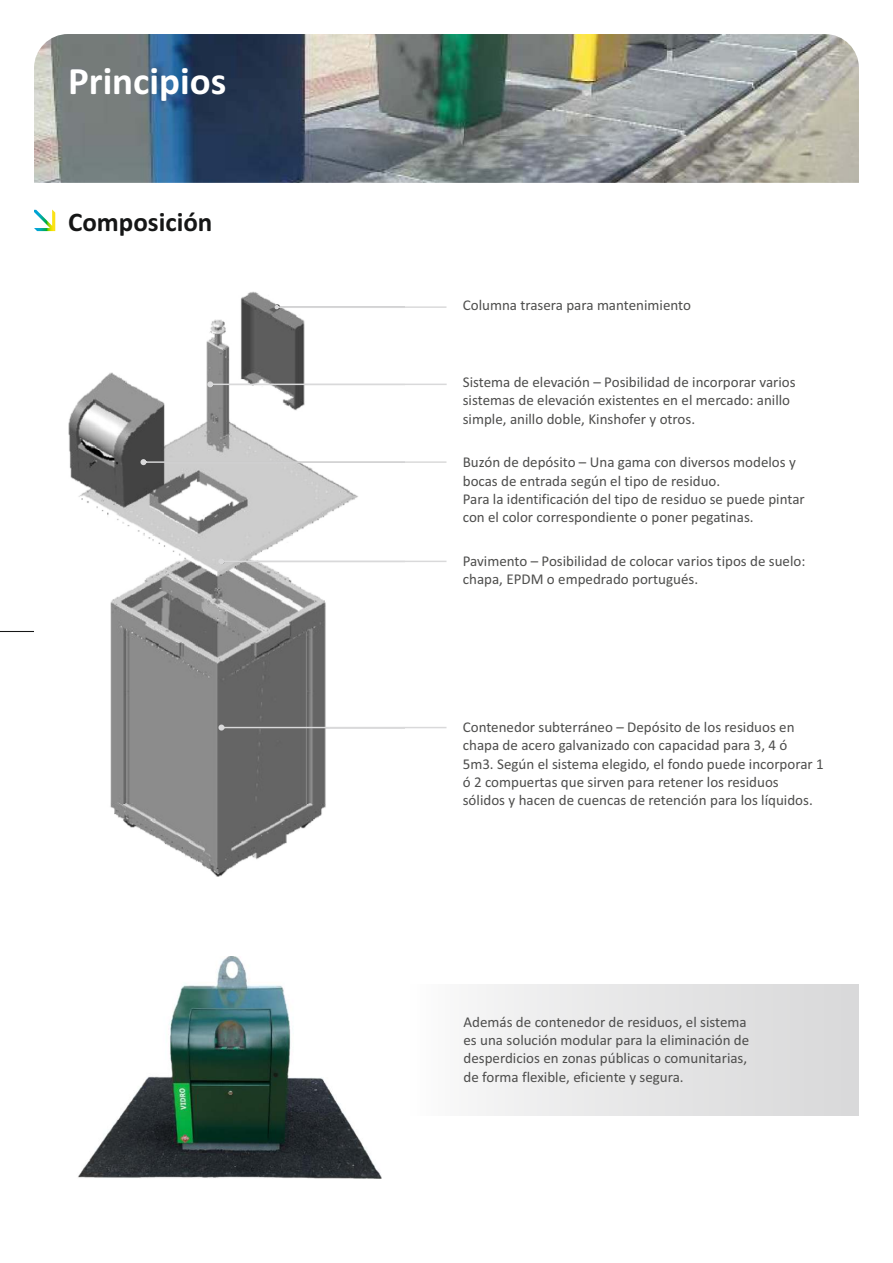
<style>
.page{position:relative;width:893px;height:1263px;background:#fff}
.page>*{position:absolute;margin:0;border:0;box-sizing:border-box;transform-origin:0 0}
.t1{font:700 39px "Calibri";color:#fff}
.t2{font:700 27px "Calibri";color:#151616}
.t3{font:15px/18.3px "Calibri";color:#4e4e4d}
</style>
<div class="page">
<img style="left:34px;top:34px;width:825px;height:149px">
<div style="left:408px;top:984px;width:451px;height:132px;background:linear-gradient(to right,#fafafa,#d6d6d7)"></div>
<img style="left:68px;top:291px;width:290px;height:586px">
<svg style="left:34px;top:210px;width:21px;height:21px"></svg>
<svg style="left:274px;top:305px;width:172px;height:4px"></svg>
<svg style="left:207px;top:381px;width:240px;height:6px"></svg>
<svg style="left:140px;top:459px;width:306px;height:6px"></svg>
<svg style="left:218px;top:558px;width:228px;height:6px"></svg>
<svg style="left:218px;top:724px;width:228px;height:7px"></svg>
<img style="left:78px;top:956px;width:303px;height:222px">
<hr style="left:0;top:631px;width:34px;height:1px;background:#151616">
<h1 class="t1" style="left:68px;top:65px;width:160px">Principios</h1>
<h2 class="t2" style="left:68px;top:211px;width:146px">Composición</h2>
<p class="t3" style="left:463px;top:297px;width:230px">Columna trasera para mantenimiento</p>
<p class="t3" style="left:463px;top:374px;width:334px">Sistema de elevación – Posibilidad de incorporar varios sistemas de elevación existentes en el mercado: anillo simple, anillo doble, Kinshofer y otros.</p>
<p class="t3" style="left:463px;top:454px;width:343px">Buzón de depósito – Una gama con diversos modelos y bocas de entrada según el tipo de residuo.<br>Para la identificación del tipo de residuo se puede pintar con el color correspondiente o poner pegatinas.</p>
<p class="t3" style="left:463px;top:553px;width:344px">Pavimento – Posibilidad de colocar varios tipos de suelo: chapa, EPDM o empedrado portugués.</p>
<p class="t3" style="left:463px;top:719px;width:362px">Contenedor subterráneo – Depósito de los residuos en chapa de acero galvanizado con capacidad para 3, 4 ó<br>5m3. Según el sistema elegido, el fondo puede incorporar 1 ó 2 compuertas que sirven para retener los residuos sólidos y hacen de cuencas de retención para los líquidos.</p>
<p class="t3" style="left:463px;top:1014px;width:287px">Además de contenedor de residuos, el sistema es una solución modular para la eliminación de desperdicios en zonas públicas o comunitarias, de forma flexible, eficiente y segura.</p>
</div>
